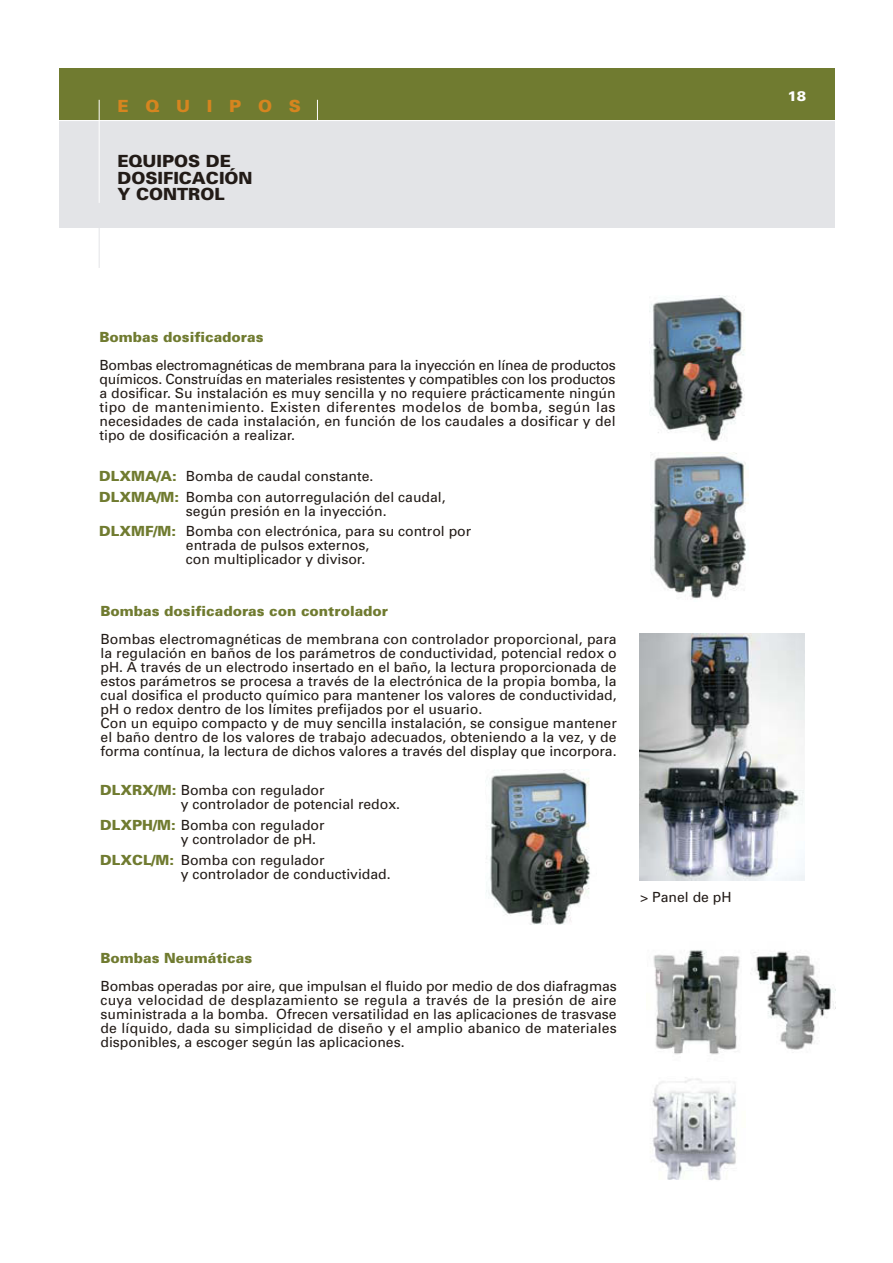
<style>
.page{position:relative;width:893px;height:1263px;background:#fff}
.page>*{position:absolute;margin:0;border:0;box-sizing:border-box;transform-origin:0 0}
.t1{font:900 16.8px/16.8px "Univers";color:#221b17}
.t2{font:900 16.8px "Univers";letter-spacing:1em;color:#d6851f}
.t3{font:13.95px/14px "Univers";color:#221b17}
.t4{font:900 13.95px "Univers";color:#707b30}
.t5{font:900 13.95px "Univers";color:#fff}
.s1{font-weight:900;color:#707b30}
</style>
<div class="page">
<img style="left:649px;top:295px;width:96px;height:146px">
<img style="left:650px;top:453px;width:98px;height:146px">
<div style="left:59px;top:68px;width:775px;height:53px;background:#707b30"></div>
<div style="left:59px;top:121px;width:775px;height:107px;background:#e3e4e7"></div>
<hr style="left:30px;top:120px;width:843px;height:1px;background:#fff">
<hr style="left:99px;top:100px;width:1px;height:103px;background:#fff">
<svg style="left:317px;top:100px;width:1px;height:20px"></svg>
<hr style="left:99px;top:223px;width:1px;height:45px;background:#e3e4e7">
<img style="left:639px;top:634px;width:165px;height:247px">
<img style="left:651px;top:1077px;width:86px;height:103px">
<img style="left:653px;top:950px;width:182px;height:105px">
<img style="left:486px;top:770px;width:104px;height:155px">
<p class="t2" style="left:117px;top:100px;width:185px">EQUIPOS</p>
<p class="t1" style="left:117px;top:154px;width:137px">EQUIPOS DE<br>DOSIFICACIÓN<br>Y CONTROL</p>
<p class="t4" style="left:99px;top:332px;width:165px">Bombas dosificadoras</p>
<p class="t3" style="left:99px;top:359px;width:517px;text-align:justify">Bombas electromagnéticas de membrana para la inyección en línea de productos químicos. Construídas en materiales resistentes y compatibles con los productos a dosificar. Su instalación es muy sencilla y no requiere prácticamente ningún tipo de mantenimiento. Existen diferentes modelos de bomba, según las necesidades de cada instalación, en función de los caudales a dosificar y del tipo de dosificación a realizar.</p>
<p class="t3" style="left:99px;top:466px;width:348px;line-height:21px"><span class="s1">DLXMA/A:</span> Bomba de caudal constante.<br><span class="s1">DLXMA/M:</span> Bomba con autorregulación del caudal,</p>
<p class="t3" style="left:99px;top:501px;width:373px;line-height:21px;text-align:center">según presión en la inyección.<br><span class="s1">DLXMF/M:</span> Bomba con electrónica, para su control por</p>
<p class="t3" style="left:186px;top:540px;width:185px">entrada de pulsos externos, con multiplicador y divisor.</p>
<p class="t4" style="left:100px;top:606px;width:289px">Bombas dosificadoras con controlador</p>
<p class="t3" style="left:100px;top:634px;width:518px">Bombas electromagnéticas de membrana con controlador proporcional, para la regulación en baños de los parámetros de conductividad, potencial redox o pH. A través de un electrodo insertado en el baño, la lectura proporcionada de estos parámetros se procesa a través de la electrónica de la propia bomba, la cual dosifica el producto químico para mantener los valores de conductividad, pH o redox dentro de los límites prefijados por el usuario.<br>Con un equipo compacto y de muy sencilla instalación, se consigue mantener el baño dentro de los valores de trabajo adecuados, obteniendo a la vez, y de forma contínua, la lectura de dichos valores a través del display que incorpora.</p>
<p class="t3" style="left:181px;top:785px;width:221px;text-indent:-80px"><span class="s1">DLXRX/M:</span> Bomba con regulador<br>y controlador de potencial redox.</p>
<p class="t3" style="left:181px;top:820px;width:145px;text-indent:-80px"><span class="s1">DLXPH/M:</span> Bomba con regulador y controlador de pH.</p>
<p class="t3" style="left:181px;top:854px;width:211px;text-indent:-80px"><span class="s1">DLXCL/M:</span> Bomba con regulador<br>y controlador de conductividad.</p>
<p class="t4" style="left:100px;top:953px;width:153px">Bombas Neumáticas</p>
<p class="t3" style="left:100px;top:980px;width:517px;text-align:justify">Bombas operadas por aire, que impulsan el fluido por medio de dos diafragmas cuya velocidad de desplazamiento se regula a través de la presión de aire suministrada a la bomba. Ofrecen versatilidad en las aplicaciones de trasvase de líquido, dada su simplicidad de diseño y el amplio abanico de materiales disponibles, a escoger según las aplicaciones.</p>
<p class="t3" style="left:640px;top:891px;width:93px">&gt; Panel de pH</p>
<p class="t5" style="left:787px;top:91px;width:20px">18</p>
</div>
